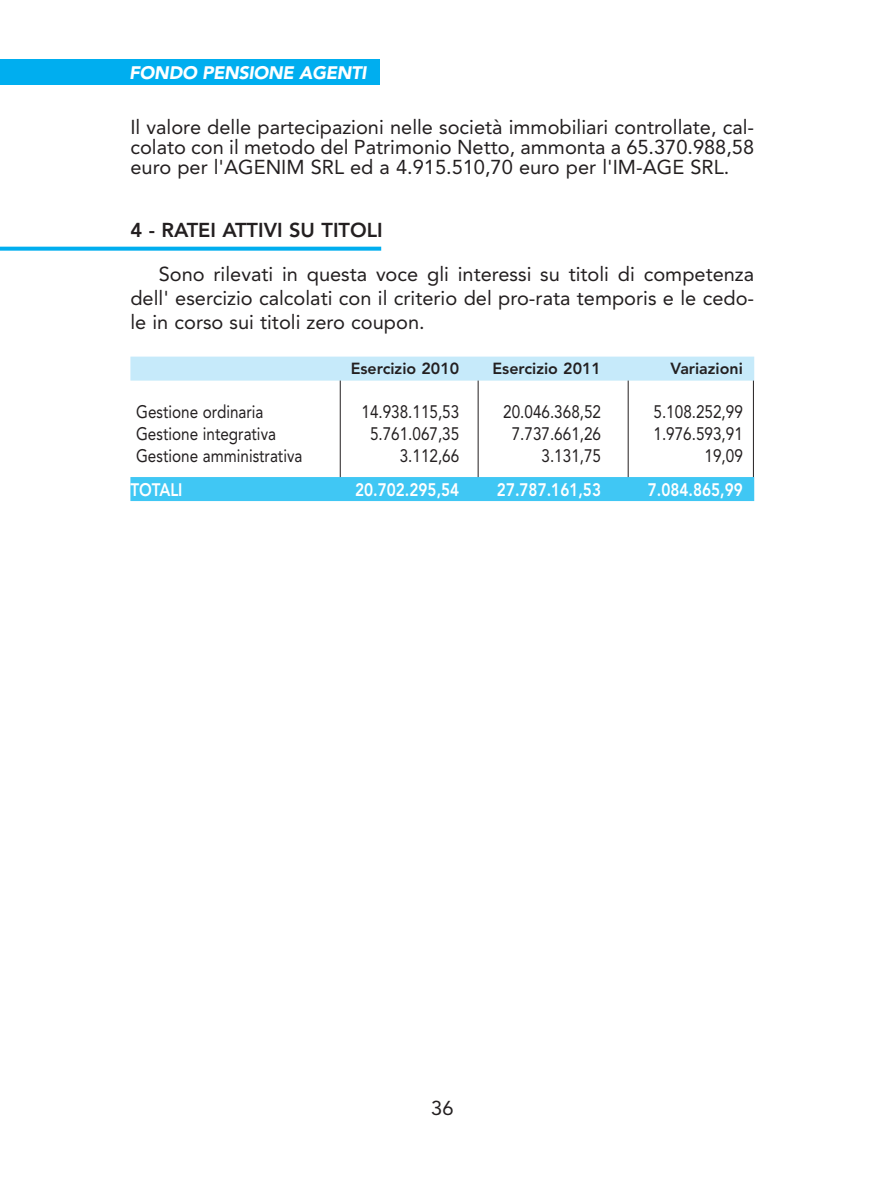
<style>
.page{position:relative;width:879px;height:1191px;background:#fff}
.page>*{position:absolute;margin:0;border:0;box-sizing:border-box;transform-origin:0 0}
.t1{font:20px/20px "Avenir";color:#231f20;text-align:justify}
.t2{font:800 20px "Avenir";color:#231f20}
.t3{font:18px "Avenir";color:#231f20;scale:.85 1}
.t4{font:800 18px "Avenir";color:#fff;scale:.85 1}
.t5{font:italic 900 18px "Avenir";letter-spacing:-.02em;color:#fff}
.t6{font:800 16px "Avenir";color:#231f20}
</style>
<div class="page">
<hr style="left:753px;top:369px;width:1px;height:114px;background:#231f20">
<hr style="left:478px;top:366px;width:1px;height:112px;background:#231f20">
<hr style="left:628px;top:368px;width:1px;height:114px;background:#231f20">
<hr style="left:340px;top:372px;width:1px;height:110px;background:#231f20">
<div style="left:130px;top:477px;width:624px;height:24px;background:#40c7f4"></div>
<div style="left:130px;top:356px;width:624px;height:24px;background:#c6eafa"></div>
<svg style="left:0;top:247px;width:381px;height:4px;background:#15b4f0"></svg>
<div style="left:0;top:59px;width:380px;height:26px;background:#00aeef"></div>
<p class="t5" style="left:129px;top:65px;width:239px">FONDO PENSIONE AGENTI</p>
<p class="t1" style="left:130px;top:119px;width:625px">Il valore delle partecipazioni nelle società immobiliari controllate, cal&shy;colato con il metodo del Patrimonio Netto, ammonta a 65.370.988,58 euro per l'AGENIM SRL ed a 4.915.510,70 euro per l'IM-AGE SRL.</p>
<p class="t2" style="left:130px;top:222px;width:254px">4 - RATEI ATTIVI SU TITOLI</p>
<p class="t1" style="left:130px;top:263px;width:625px;line-height:24px;text-indent:28px">Sono rilevati in questa voce gli interessi su titoli di competenza dell' esercizio calcolati con il criterio del pro-rata temporis e le cedo&shy;le in corso sui titoli zero coupon.</p>
<p class="t6" style="left:351px;top:361px;width:110px">Esercizio 2010</p>
<p class="t6" style="left:492px;top:361px;width:110px">Esercizio 2011</p>
<p class="t6" style="left:670px;top:361px;width:74px">Variazioni</p>
<p class="t3" style="left:136px;top:405px;width:151px">Gestione ordinaria</p>
<p class="t3" style="left:361px;top:405px;width:117px">14.938.115,53</p>
<p class="t3" style="left:503px;top:405px;width:117px">20.046.368,52</p>
<p class="t3" style="left:653px;top:405px;width:107px">5.108.252,99</p>
<p class="t3" style="left:136px;top:426px;width:166px">Gestione integrativa</p>
<p class="t3" style="left:370px;top:426px;width:107px">5.761.067,35</p>
<p class="t3" style="left:512px;top:426px;width:107px">7.737.661,26</p>
<p class="t3" style="left:653px;top:426px;width:107px">1.976.593,91</p>
<p class="t3" style="left:136px;top:448px;width:197px">Gestione amministrativa</p>
<p class="t3" style="left:400px;top:448px;width:72px">3.112,66</p>
<p class="t3" style="left:541px;top:448px;width:72px">3.131,75</p>
<p class="t3" style="left:704px;top:448px;width:47px">19,09</p>
<p class="t4" style="left:130px;top:482px;width:63px">TOTALI</p>
<p class="t4" style="left:355px;top:482px;width:124px">20.702.295,54</p>
<p class="t4" style="left:497px;top:482px;width:124px">27.787.161,53</p>
<p class="t4" style="left:648px;top:482px;width:113px">7.084.865,99</p>
<p class="t1" style="left:431px;top:1100px;width:24px">36</p>
</div>
